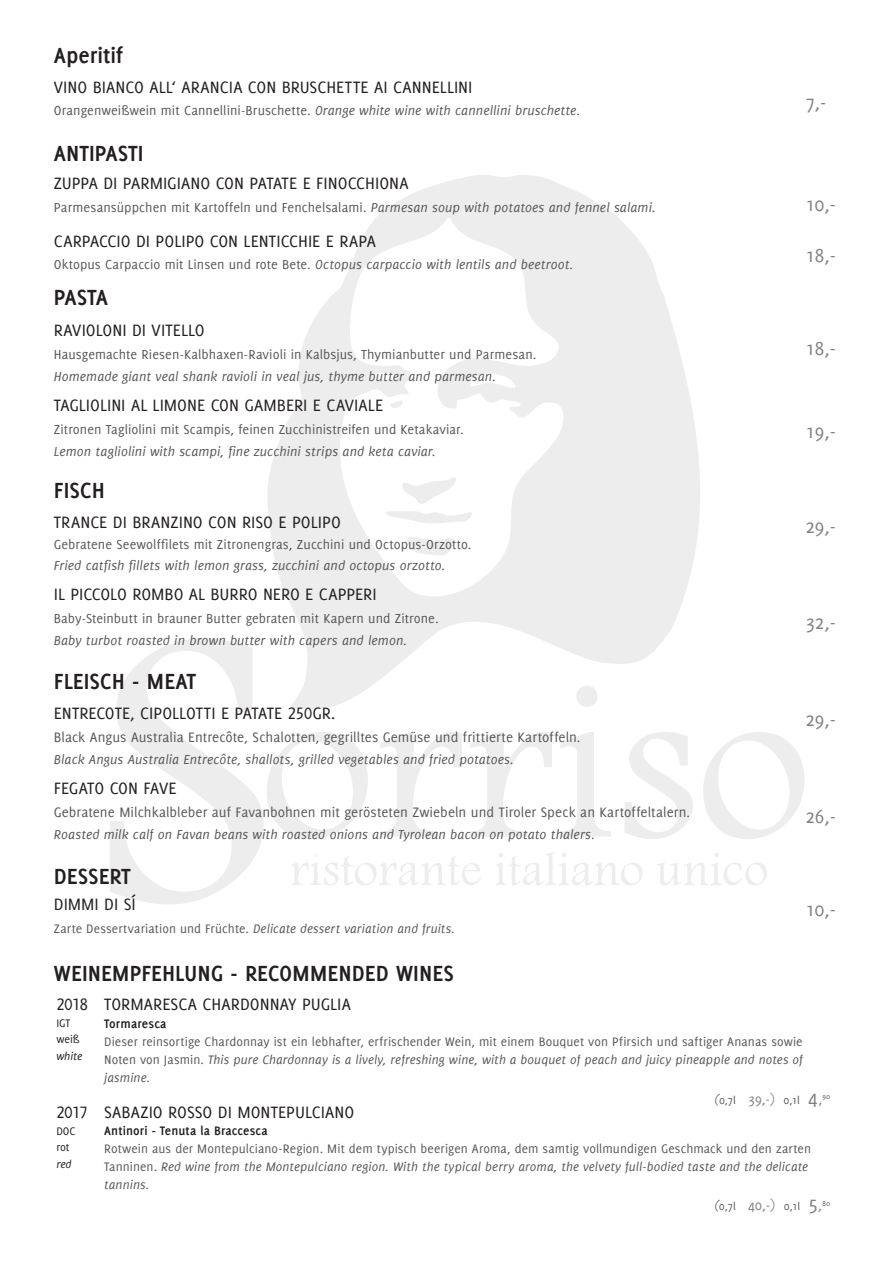
<style>
.page{position:relative;width:893px;height:1263px;background:#fff}
.page>*{position:absolute;margin:0;border:0;box-sizing:border-box;transform-origin:0 0}
.t1{font:700 24px "Delicious";color:#231f20}
.t2{font:21px "Delicious";color:#808285}
.t3{font:18px "Delicious Small Caps";color:#231f20}
.t4{font:18px "Delicious Small Caps";letter-spacing:-.025em;color:#231f20}
.t5{font:15px "Delicious";letter-spacing:.005em;color:#57585a}
.t6{font:italic 14.25px "Delicious";letter-spacing:.005em;color:#57585a}
.t7{font:14.25px "Delicious";letter-spacing:.005em;color:#57585a}
.t8{font:13.5px/18px "Delicious";letter-spacing:.005em;color:#57585a;text-align:justify}
.t9{font:italic 13.5px "Delicious";letter-spacing:.01em;color:#57585a}
.t10{font:700 13.5px "Delicious";letter-spacing:.01em;color:#231f20}
.t11{font:12px "Delicious";letter-spacing:-.005em;color:#57585a}
.t12{font:12px/16.5px "Delicious";color:#231f20}
.t13{font:italic 12px "Delicious";color:#231f20}
.s1{font-style:italic}
.s2{font-style:normal}
.s3{font-style:italic;font-size:14.25px}
.s4{font-style:italic;font-size:13.5px}
.s5{font-size:15px;color:#808285}
.s6{font-size:21px;color:#808285}
</style>
<div class="page">
<svg style="left:110px;top:638px;width:694px;height:266px"></svg>
<svg style="left:266px;top:175px;width:445px;height:537px;fill:#ededed"></svg>
<svg style="left:390px;top:399px;width:15px;height:14px"></svg>
<svg style="left:401px;top:477px;width:55px;height:27px"></svg>
<svg style="left:386px;top:511px;width:87px;height:13px"></svg>
<svg style="left:407px;top:536px;width:48px;height:20px"></svg>
<h1 class="t1" style="left:54px;top:41px;width:71px">Aperitif</h1>
<p class="t3" style="left:54px;top:76px;width:420px">VINO BIANCO ALL‘ ARANCIA CON BRUSCHETTE AI CANNELLINI</p>
<p class="t7" style="left:54px;top:102px;width:528px">Orangenweißwein mit Cannellini-Bruschette. <span class="s1">Orange white wine with cannellini bruschette.</span></p>
<h2 class="t2" style="left:805px;top:90px;width:23px">7,-</h2>
<h1 class="t1" style="left:54px;top:139px;width:91px">ANTIPASTI</h1>
<p class="t3" style="left:54px;top:173px;width:356px">ZUPPA DI PARMIGIANO CON PATATE E FINOCCHIONA</p>
<p class="t7" style="left:54px;top:199px;width:603px">Parmesansüppchen mit Kartoffeln und Fenchelsalami. <span class="s1">Parmesan soup with potatoes and fennel salami.</span></p>
<h2 class="t2" style="left:805px;top:192px;width:32px">10,-</h2>
<p class="t3" style="left:54px;top:231px;width:324px">CARPACCIO DI POLIPO CON LENTICCHIE E RAPA</p>
<p class="t6" style="left:54px;top:256px;width:521px"><span class="s2">Oktopus Carpaccio mit Linsen und rote Bete.</span> Octopus carpaccio with lentils and beetroot.</p>
<h2 class="t2" style="left:805px;top:243px;width:32px">18,-</h2>
<h1 class="t1" style="left:54px;top:283px;width:56px">PASTA</h1>
<p class="t3" style="left:54px;top:320px;width:36px">RAVIOLONI</p>
<p class="t3" style="left:132px;top:320px;width:37px">DI VITELLO</p>
<p class="t7" style="left:54px;top:346px;width:484px">Hausgemachte Riesen-Kalbhaxen-Ravioli in Kalbsjus, Thymianbutter und Parmesan.</p>
<p class="t6" style="left:54px;top:369px;width:444px">Homemade giant veal shank ravioli in veal jus, thyme butter and parmesan.</p>
<p class="t3" style="left:54px;top:395px;width:331px">TAGLIOLINI AL LIMONE CON GAMBERI E CAVIALE</p>
<p class="t7" style="left:54px;top:421px;width:412px">Zitronen Tagliolini mit Scampis, feinen Zucchinistreifen und Ketakaviar.</p>
<p class="t6" style="left:54px;top:443px;width:384px">Lemon tagliolini with scampi, fine zucchini strips and keta caviar.</p>
<h1 class="t1" style="left:54px;top:476px;width:53px">FISCH</h1>
<p class="t3" style="left:54px;top:512px;width:289px">TRANCE DI BRANZINO CON RISO E POLIPO</p>
<p class="t7" style="left:54px;top:536px;width:419px">Gebratene Seewolffilets mit Zitronengras, Zucchini und Octopus-Orzotto.</p>
<p class="t6" style="left:54px;top:557px;width:393px">Fried catfish fillets with lemon grass, zucchini and octopus orzotto.</p>
<p class="t3" style="left:54px;top:584px;width:324px">I L PICCOLO ROMBO AL BURRO NERO E CAPPERI</p>
<p class="t7" style="left:54px;top:610px;width:386px">Baby-Steinbutt in brauner Butter gebraten mit Kapern und Zitrone.</p>
<p class="t6" style="left:54px;top:632px;width:355px">Baby turbot roasted in brown butter with capers and lemon.</p>
<h1 class="t1" style="left:54px;top:668px;width:144px">FLEISCH - MEAT</h1>
<p class="t3" style="left:54px;top:703px;width:283px">ENTRECOTE, CIPOLLOTTI E PATATE 250GR.</p>
<p class="t5" style="left:54px;top:728px;width:529px">Black Angus Australia Entrecôte, Schalotten, gegrilltes Gemüse und frittierte Kartoffeln<span class="s3">.</span></p>
<p class="t6" style="left:54px;top:752px;width:462px">Black Angus Australia Entrecôte, shallots, grilled vegetables and fried potatoes.</p>
<p class="t4" style="left:54px;top:778px;width:124px">FEGATO CON FAVE</p>
<p class="t5" style="left:54px;top:803px;width:638px">Gebratene Milchkalbleber auf Favanbohnen mit gerösteten Zwiebeln und Tiroler Speck an Kartoffeltalern<span class="s3">.</span></p>
<p class="t6" style="left:54px;top:826px;width:543px">Roasted milk calf on Favan beans with roasted onions and Tyrolean bacon on potato thalers.</p>
<h1 class="t1" style="left:54px;top:862px;width:79px">DESSERT</h1>
<p class="t3" style="left:54px;top:894px;width:83px">DIMMI DI SÍ</p>
<p class="t9" style="left:54px;top:920px;width:403px"><span class="s2">Zarte Dessertvariation und Früchte.</span> Delicate dessert variation and fruits.</p>
<h2 class="t2" style="left:805px;top:336px;width:32px">18,-</h2>
<h2 class="t2" style="left:805px;top:420px;width:32px">19,-</h2>
<h2 class="t2" style="left:805px;top:514px;width:32px">29,-</h2>
<h2 class="t2" style="left:805px;top:610px;width:32px">32,-</h2>
<h2 class="t2" style="left:805px;top:707px;width:32px">29,-</h2>
<h2 class="t2" style="left:805px;top:804px;width:32px">26,-</h2>
<h2 class="t2" style="left:805px;top:897px;width:32px">10,-</h2>
<h1 class="t1" style="left:54px;top:960px;width:401px">WEINEMPFEHLUNG - RECOMMENDED WINES</h1>
<p class="t3" style="left:56px;top:994px;width:33px">2018</p>
<p class="t12" style="left:56px;top:1014px;width:25px">IGT weiß</p>
<p class="t13" style="left:56px;top:1049px;width:28px">white</p>
<p class="t3" style="left:104px;top:994px;width:248px">TORMARESCA CHARDONNAY PUGLIA</p>
<p class="t10" style="left:104px;top:1016px;width:64px">Tormaresca</p>
<p class="t8" style="left:104px;top:1033px;width:700px">Dieser reinsortige Chardonnay ist ein lebhafter, erfrischender Wein, mit einem Bouquet von Pfirsich und saftiger Ananas sowie Noten von Jasmin. <span class="s1">This pure Chardonnay is a lively, refreshing wine, with a bouquet of peach and juicy pineapple and notes of jasmine.</span></p>
<p class="t11" style="left:714px;top:1093px;width:117px"><span class="s4">(</span>0,7l <span class="s5">39,-)</span> 0,1l <span class="s6">4</span><span class="s5">,</span><sup>90</sup></p>
<p class="t3" style="left:56px;top:1102px;width:33px">2017</p>
<p class="t12" style="left:56px;top:1122px;width:21px">DOC rot</p>
<p class="t13" style="left:56px;top:1157px;width:17px">red</p>
<p class="t3" style="left:104px;top:1102px;width:252px">SABAZIO ROSSO DI M ONTEPULCIANO</p>
<p class="t10" style="left:104px;top:1122px;width:165px">Antinori - Tenuta la Braccesca</p>
<p class="t8" style="left:104px;top:1139px;width:708px;text-align:left">Rotwein aus der Montepulciano-Region. Mit dem typisch beerigen Aroma, dem samtig vollmundigen Geschmack und den zarten<br>Tanninen. <span class="s1">Red wine from the Montepulciano region. With the typical berry aroma, the velvety full-bodied taste and the delicate tannins.</span></p>
<p class="t11" style="left:714px;top:1199px;width:117px"><span class="s4">(</span>0,7l <span class="s5">40,-)</span> 0,1l <span class="s6">5</span><span class="s5">,</span><sup>80</sup></p>
</div>
